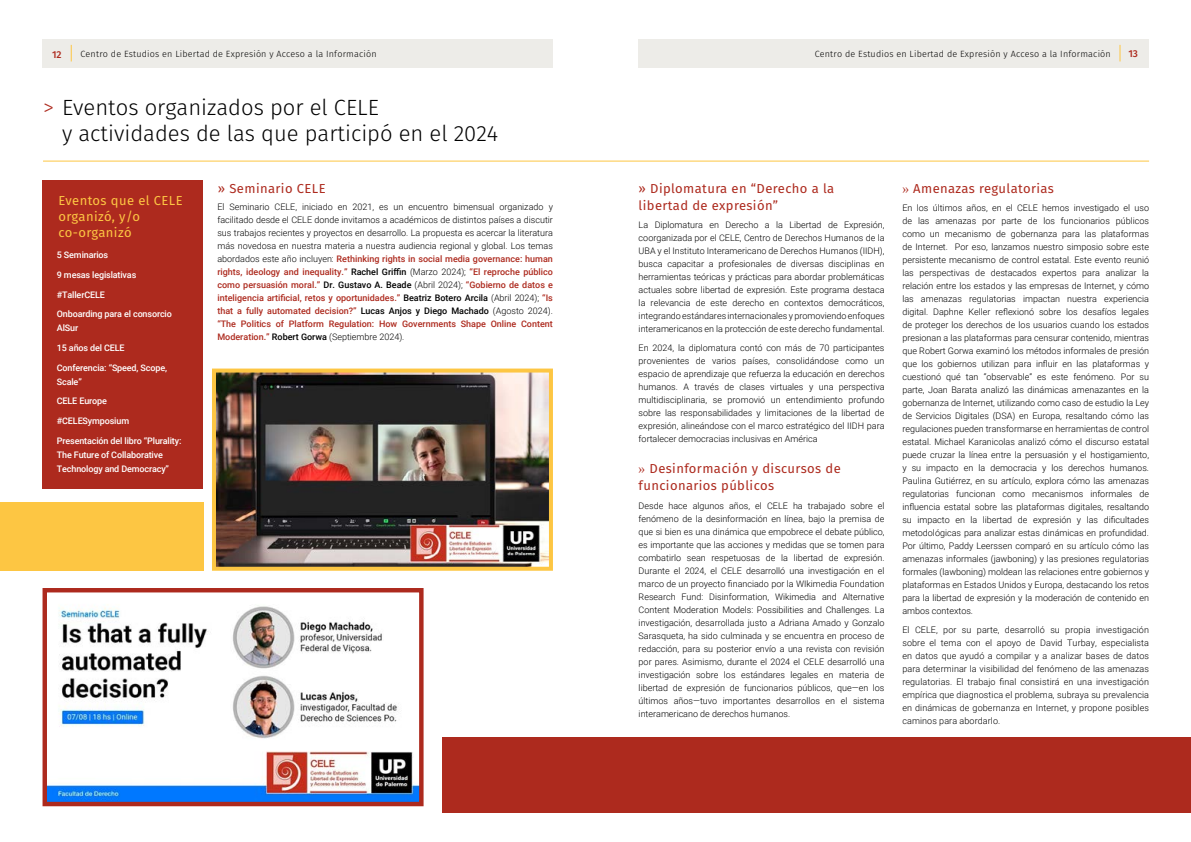
<style>
.page{position:relative;width:1191px;height:842px;background:#fff}
.page>*{position:absolute;margin:0;border:0;box-sizing:border-box;transform-origin:0 0}
.t1{font:300 22px/26px "Fira Sans";color:#000}
.t2{font:13px/17px "Fira Sans";letter-spacing:.03em;color:#ad2a1e}
.t3{font:13px/16px "Fira Sans";letter-spacing:.03em;color:#fdc643}
.t4{font:500 10px "Fira Sans";color:#ad2a1e}
.t5{font:300 9px/13px "Roboto";color:#000;text-align:justify}
.t6{font:500 9px/19.7px "Roboto";letter-spacing:-.015em;color:#fff}
.t7{font:300 9px "Fira Sans";letter-spacing:.02em;color:#000}
.s1{color:#ad2a1e}
.s2{font-weight:500;color:#ad2a1e}
.s3{font-weight:500}
.s4{font-family:"Times New Roman"}
</style>
<div class="page">
<div style="left:43px;top:39px;width:510px;height:28px;background:#edece8"></div>
<div style="left:638px;top:39px;width:510px;height:28px;background:#edece8"></div>
<svg style="left:71px;top:45px;width:1px;height:16px"></svg>
<svg style="left:1119px;top:45px;width:1px;height:16px"></svg>
<hr style="left:43px;top:161px;width:1106px;height:1px;background:#fdc643">
<div style="left:43px;top:180px;width:160px;height:309px;background:#ad2a1e"></div>
<div style="left:442px;top:737px;width:749px;height:75px;background:#ad2a1e"></div>
<img style="left:212px;top:368px;width:341px;height:203px">
<svg style="left:42px;top:588px;width:382px;height:219px"></svg>
<div style="left:0;top:502px;width:203px;height:69px;background:#fdc643"></div>
<p class="t4" style="left:52px;top:46px;width:11px">12</p>
<p class="t7" style="left:80px;top:48px;width:298px">Centro de Estudios en Libertad de Expresión y Acceso a la Información</p>
<p class="t7" style="left:814px;top:48px;width:298px">Centro de Estudios en Libertad de Expresión y Acceso a la Información</p>
<p class="t4" style="left:1128px;top:46px;width:11px">13</p>
<h1 class="t1" style="left:62px;top:94px;width:438px;text-indent:-19px"><span class="s1">&gt;</span> Eventos organizados por el CELE<br>y actividades de las que participó en el 2024</h1>
<h2 class="t3" style="left:58px;top:192px;width:126px">Eventos que el CELE organizó, y/o co-organizó</h2>
<p class="t6" style="left:57px;top:245px;width:116px">5 Seminarios<br>9 mesas legislativas #TallerCELE<br>Onboarding para el consorcio</p>
<p class="t6" style="left:57px;top:318px;width:112px">AlSur<br>15 años del CELE<br>Conferencia: “Speed, Scope,</p>
<p class="t6" style="left:57px;top:371px;width:126px">Scale”<br>CELE Europe #CELESymposium<br>Presentación del libro “Plurality:</p>
<p class="t6" style="left:57px;top:447px;width:114px;line-height:14px">The Future of Collaborative<br>Technology and Democracy”</p>
<h2 class="t2" style="left:218px;top:179px;width:109px">» Seminario CELE</h2>
<p class="t5" style="left:217px;top:200px;width:337px">El Seminario CELE, iniciado en 2021, es un encuentro bimensual organizado y facilitado desde el CELE donde invitamos a académicos de distintos países a discutir sus trabajos recientes y proyectos en desarrollo. La propuesta es acercar la literatura más novedosa en nuestra materia a nuestra audiencia regional y global. Los temas abordados este año incluyen: <span class="s2">Rethinking rights in social media governance: human rights, ideology and inequality.”</span> <span class="s3">Rachel Griffin</span> (Marzo 2024); <span class="s2">“El reproche público como persuasión moral.”</span> <span class="s3">Dr. Gustavo A. Beade</span> (Abril 2024); <span class="s2">“Gobierno de datos e inteligencia artificial, retos y oportunidades.”</span> <span class="s3">Beatriz Botero Arcila</span> (Abril 2024); <span class="s2">“Is that a fully automated decision?”</span> <span class="s3">Lucas Anjos y Diego Machado</span> (Agosto 2024). <span class="s2">“The Politics of Platform Regulation: How Governments Shape Online Content Moderation.”</span> <span class="s3">Robert Gorwa</span> (Septiembre 2024).</p>
<h2 class="t2" style="left:638px;top:179px;width:197px">» Diplomatura en “Derecho a la libertad de expresión”</h2>
<p class="t5" style="left:638px;top:218px;width:247px">La Diplomatura en Derecho a la Libertad de Expresión, coorganizada por el CELE, Centro de Derechos Humanos de la UBA y el Instituto Interamericano de Derechos Humanos (IIDH), busca capacitar a profesionales de diversas disciplinas en herramientas teóricas y prácticas para abordar problemáticas actuales sobre libertad de expresión. Este programa destaca la relevancia de este derecho en contextos democráticos, integrando estándares internacionales y promoviendo enfoques interamericanos en la protección de este derecho fundamental.</p>
<p class="t5" style="left:638px;top:341px;width:247px">En 2024, la diplomatura contó con más de 70 participantes provenientes de varios países, consolidándose como un espacio de aprendizaje que refuerza la educación en derechos humanos. A través de clases virtuales y una perspectiva multidisciplinaria, se promovió un entendimiento profundo sobre las responsabilidades y limitaciones de la libertad de expresión, alineándose con el marco estratégico del IIDH para fortalecer democracias inclusivas en América</p>
<h2 class="t2" style="left:638px;top:460px;width:204px"><span class="s4">»</span> Desinformación y discursos de funcionarios públicos</h2>
<p class="t5" style="left:638px;top:499px;width:247px">Desde hace algunos años, el CELE ha trabajado sobre el fenómeno de la desinformación en línea, bajo la premisa de que si bien es una dinámica que empobrece el debate público, es importante que las acciones y medidas que se tomen para combatirlo sean respetuosas de la libertad de expresión.<br>Durante el 2024, el CELE desarrolló una investigación en el marco de un proyecto financiado por la WIkimedia Foundation Research Fund: Disinformation, Wikimedia and Alternative Content Moderation Models: Possibilities and Challenges. La investigación, desarrollada justo a Adriana Amado y Gonzalo Sarasqueta, ha sido culminada y se encuentra en proceso de redacción, para su posterior envío a una revista con revisión por pares. Asimismo, durante el 2024 el CELE desarrolló una investigación sobre los estándares legales en materia de libertad de expresión de funcionarios públicos, que—en los últimos años—tuvo importantes desarrollos en el sistema interamericano de derechos humanos.</p>
<h2 class="t2" style="left:902px;top:179px;width:153px"><span class="s4">»</span> Amenazas regulatorias</h2>
<p class="t5" style="left:902px;top:201px;width:248px">En los últimos años, en el CELE hemos investigado el uso de las amenazas por parte de los funcionarios públicos como un mecanismo de gobernanza para las plataformas de Internet. Por eso, lanzamos nuestro simposio sobre este persistente mecanismo de control estatal. Este evento reunió las perspectivas de destacados expertos para analizar la relación entre los estados y las empresas de Internet, y cómo las amenazas regulatorias impactan nuestra experiencia digital. Daphne Keller reflexionó sobre los desafíos legales de proteger los derechos de los usuarios cuando los estados presionan a las plataformas para censurar contenido, mientras que Robert Gorwa examinó los métodos informales de presión que los gobiernos utilizan para influir en las plataformas y cuestionó qué tan “observable” es este fenómeno. Por su parte, Joan Barata analizó las dinámicas amenazantes en la gobernanza de Internet, utilizando como caso de estudio la Ley de Servicios Digitales (DSA) en Europa, resaltando cómo las regulaciones pueden transformarse en herramientas de control estatal. Michael Karanicolas analizó cómo el discurso estatal puede cruzar la línea entre la persuasión y el hostigamiento, y su impacto en la democracia y los derechos humanos.<br>Paulina Gutiérrez, en su artículo, explora cómo las amenazas regulatorias funcionan como mecanismos informales de influencia estatal sobre las plataformas digitales, resaltando su impacto en la libertad de expresión y las dificultades metodológicas para analizar estas dinámicas en profundidad.<br>Por último, Paddy Leerssen comparó en su artículo cómo las amenazas informales (jawboning) y las presiones regulatorias formales (lawboning) moldean las relaciones entre gobiernos y plataformas en Estados Unidos y Europa, destacando los retos para la libertad de expresión y la moderación de contenido en ambos contextos.</p>
<p class="t5" style="left:902px;top:623px;width:248px">El CELE, por su parte, desarrolló su propia investigación sobre el tema con el apoyo de David Turbay, especialista en datos que ayudó a compilar y a analizar bases de datos para determinar la visibilidad del fenómeno de las amenazas regulatorias. El trabajo final consistirá en una investigación empírica que diagnostica el problema, subraya su prevalencia en dinámicas de gobernanza en Internet, y propone posibles caminos para abordarlo.</p>
</div>
